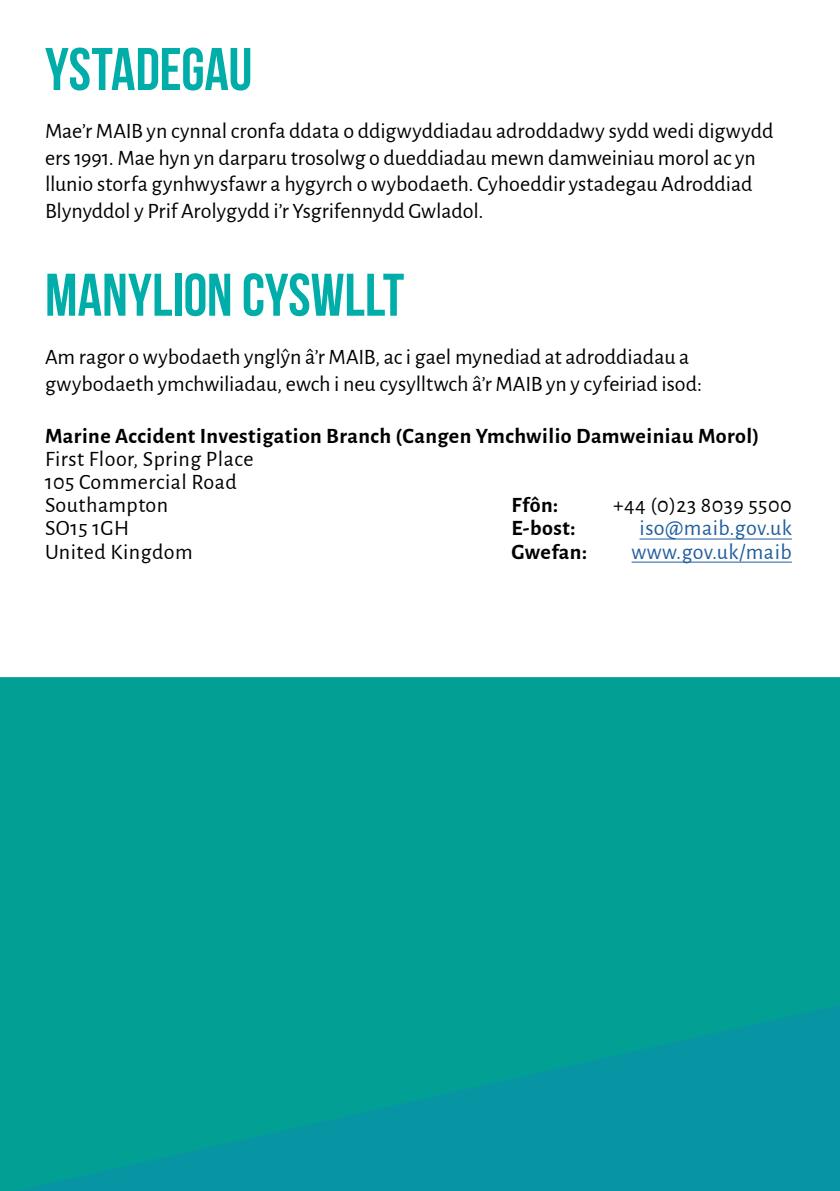
<style>
.page{position:relative;width:840px;height:1191px;background:#fff}
.page>*{position:absolute;margin:0;border:0;box-sizing:border-box;transform-origin:0 0}
.Section_Header{font:700 60px "Bebas Neue";letter-spacing:-.005em;color:#00ada8}
.Body_Text{font:22px/26.4px "Alegreya Sans";letter-spacing:-.005em;color:#000}
.Data_protection{font:700 22px/23px "Alegreya Sans";letter-spacing:.025em;color:#000}
.Data_protection-2{font:22px "Alegreya Sans";letter-spacing:.025em;color:#000}
.Data_protection-3{font:22px "Alegreya Sans";letter-spacing:.025em;color:#215e9e}
.s1{font-weight:400}
</style>
<div class="page">
<div style="left:0;top:677px;width:839px;height:327px;background:#029f94"></div>
<svg style="left:0;top:1004px;width:839px;height:187px;background:#049a9b"></svg>
<hr style="left:639px;top:538px;width:152px;height:1px;background:#215e9e">
<hr style="left:631px;top:561px;width:160px;height:1px;background:#215e9e">
<h1 class="Section_Header" style="left:45px;top:36px;width:209px">YSTADEGAU</h1>
<p class="Body_Text" style="left:45px;top:117px;width:729px">Mae’r MAIB yn cynnal cronfa ddata o ddigwyddiadau adroddadwy sydd wedi digwydd ers 1991. Mae hyn yn darparu trosolwg o dueddiadau mewn damweiniau morol ac yn llunio storfa gynhwysfawr a hygyrch o wybodaeth. Cyhoeddir ystadegau Adroddiad Blynyddol y Prif Arolygydd i’r Ysgrifennydd Gwladol.</p>
<h1 class="Section_Header" style="left:45px;top:262px;width:360px">MANYLION CYSWLLT</h1>
<p class="Body_Text" style="left:45px;top:343px;width:658px">Am ragor o wybodaeth ynglŷn â’r MAIB, ac i gael mynediad at adroddiadau a gwybodaeth ymchwiliadau, ewch i neu cysylltwch â’r MAIB yn y cyfeiriad isod:</p>
<p class="Data_protection" style="left:45px;top:423px;width:715px">Marine Accident Investigation Branch (Cangen Ymchwilio Damweiniau Morol)<br><span class="s1">First Floor, Spring Place<br>105 Commercial Road<br>Southampton</span></p>
<p class="Data_protection" style="left:511px;top:492px;width:48px">Ffôn:</p>
<p class="Data_protection-2" style="left:612px;top:490px;width:180px">+44 (0)23 8039 5500</p>
<p class="Data_protection-2" style="left:45px;top:513px;width:86px">SO15 1GH</p>
<p class="Data_protection" style="left:511px;top:515px;width:65px">E-bost:</p>
<p class="Data_protection-3" style="left:639px;top:513px;width:154px">iso@maib.gov.uk</p>
<p class="Data_protection-2" style="left:45px;top:536px;width:149px">United Kingdom</p>
<p class="Data_protection" style="left:511px;top:538px;width:77px">Gwefan:</p>
<p class="Data_protection-3" style="left:631px;top:536px;width:162px">www.gov.uk/maib</p>
</div>
